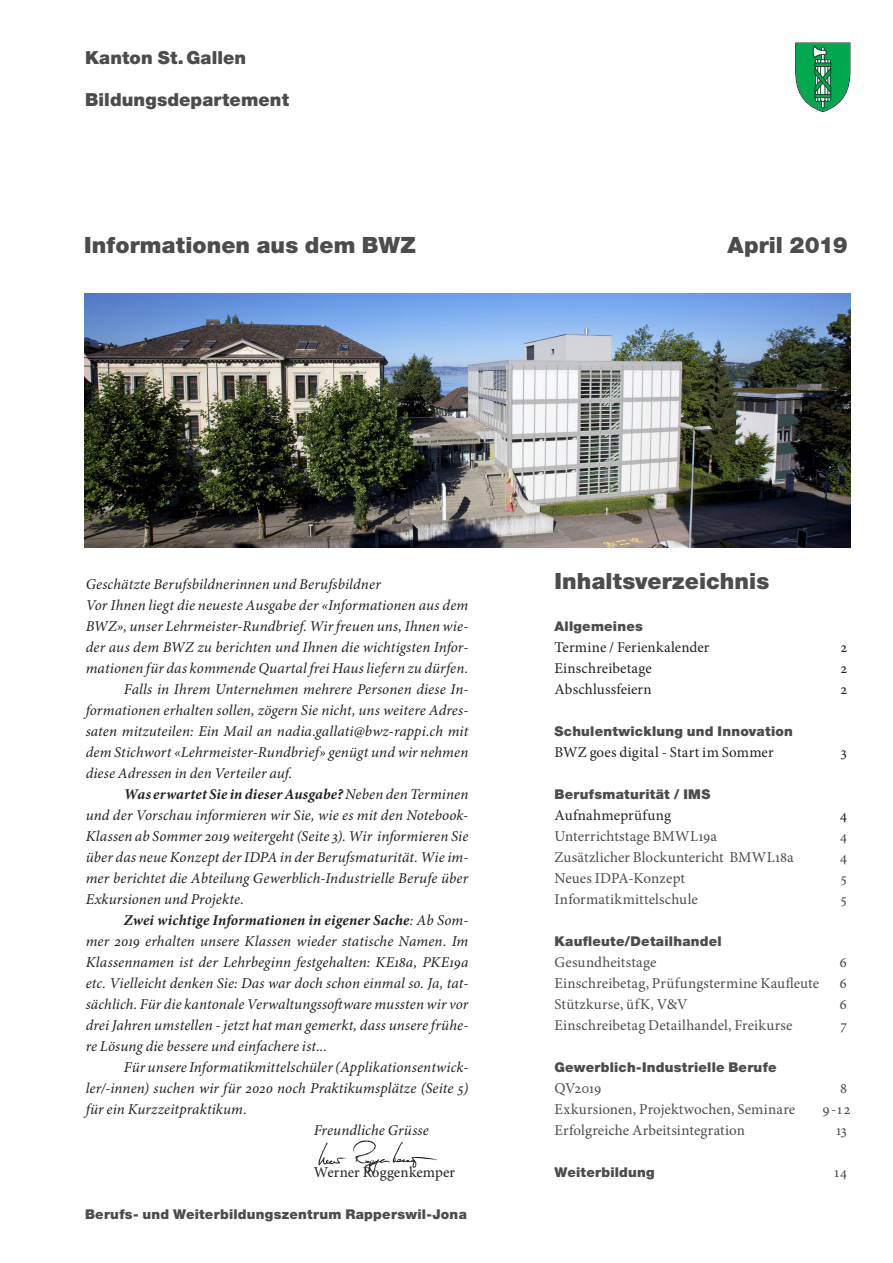
<style>
.page{position:relative;width:893px;height:1263px;background:#fff}
.page>*{position:absolute;margin:0;border:0;box-sizing:border-box;transform-origin:0 0}
.Titel_1{font:900 22.5px "Helvetica Neue LT Std";letter-spacing:.005em;color:#4b4c4d}
.Titel_1-2{font:900 18px "Helvetica Neue LT Std";letter-spacing:.005em;color:#4b4c4d}
.Editorial_2{font:italic 15px/21px "Minion Pro";letter-spacing:.01em;color:#231f20;text-align:justify}
.Lauftext{font:15px "Minion Pro";letter-spacing:.01em;color:#4b4c4d}
.Editorial{font:italic 15px/21px "Minion Pro";letter-spacing:.01em;color:#231f20;text-align:justify}
.Lauftext-2{font:15px "Minion Pro";letter-spacing:.01em;color:#231f20}
.Lauftext-3{font:italic 15px "Minion Pro";letter-spacing:.01em;color:#231f20}
.Lauftext2{font:15px "Minion Pro";letter-spacing:.005em;color:#231f20}
.Lauftext-4{font:900 13.5px "Helvetica Neue LT Std";letter-spacing:.02em;color:#4b4c4d}
.Inhalts-titel{font:900 13.5px "Helvetica Neue LT Std";letter-spacing:.02em;color:#4b4c4d}
.Titel_2{font:900 13.5px "Helvetica Neue LT Std";letter-spacing:.02em;color:#4b4c4d}
.s1{font-weight:700}
</style>
<div class="page">
<svg style="left:795px;top:43px;width:55px;height:69px"></svg>
<img style="left:85px;top:294px;width:766px;height:254px">
<img style="left:318px;top:1140px;width:120px;height:34px">
<p class="Titel_1-2" style="left:85px;top:46px;width:163px">Kanton St.Gallen</p>
<p class="Titel_1-2" style="left:85px;top:88px;width:205px">Bildungsdepartement</p>
<p class="Titel_1" style="left:84px;top:231px;width:333px">Informationen aus dem BWZ</p>
<p class="Titel_1" style="left:727px;top:231px;width:122px">April 2019</p>
<p class="Lauftext-3" style="left:86px;top:575px;width:297px">Geschätzte Berufsbildnerinnen und Berufsbildner</p>
<p class="Editorial" style="left:86px;top:595px;width:384px">Vor Ihnen liegt die neueste Ausgabe der «Informationen aus dem BWZ», unser Lehrmeister-Rundbrief. Wir freuen uns, Ihnen wie&shy;der aus dem BWZ zu berichten und Ihnen die wichtigsten Infor&shy;mationen für das kommende Quartal frei Haus liefern zu dürfen.</p>
<p class="Editorial_2" style="left:86px;top:679px;width:384px;text-indent:38px">Falls in Ihrem Unternehmen mehrere Personen diese In&shy;formationen erhalten sollen, zögern Sie nicht, uns weitere Adres&shy;saten mitzuteilen: Ein Mail an nadia.gallati@bwz-rappi.ch mit dem Stichwort «Lehrmeister-Rundbrief» genügt und wir nehmen diese Adressen in den Verteiler auf.</p>
<p class="Editorial_2" style="left:86px;top:784px;width:384px;text-indent:38px"><span class="s1">Was erwartet Sie in dieser Ausgabe?</span> Neben den Terminen und der Vorschau informieren wir Sie, wie es mit den Notebook-Klassen ab Sommer 2019 weitergeht (Seite 3). Wir informieren Sie über das neue Konzept der IDPA in der Berufsmaturität. Wie im&shy;mer berichtet die Abteilung Gewerblich-Industrielle Berufe über Exkursionen und Projekte.</p>
<p class="Editorial_2" style="left:86px;top:910px;width:384px;text-indent:38px"><span class="s1">Zwei wichtige Informationen in eigener Sache</span>: Ab Som&shy;mer 2019 erhalten unsere Klassen wieder statische Namen. Im Klassennamen ist der Lehrbeginn festgehalten: KE18a, PKE19a etc. Vielleicht denken Sie: Das war doch schon einmal so. Ja, tat&shy;sächlich. Für die kantonale Verwaltungssoftware mussten wir vor drei Jahren umstellen - jetzt hat man gemerkt, dass unsere frühe&shy;re Lösung die bessere und einfachere ist...</p>
<p class="Editorial_2" style="left:86px;top:1057px;width:384px;text-indent:38px">Für unsere Informatikmittelschüler (Applikationsentwick&shy;ler/-innen) suchen wir für 2020 noch Praktikumsplätze (Seite 5) für ein Kurzzeitpraktikum.</p>
<p class="Editorial_2" style="left:314px;top:1120px;width:117px">Freundliche Grüsse</p>
<p class="Lauftext2" style="left:314px;top:1162px;width:143px">Werner Roggenkemper</p>
<p class="Titel_2" style="left:85px;top:1206px;width:383px">Berufs- und Weiterbildungszentrum Rapperswil-Jona</p>
<p class="Titel_1" style="left:554px;top:567px;width:216px">Inhaltsverzeichnis</p>
<p class="Inhalts-titel" style="left:554px;top:618px;width:90px">Allgemeines</p>
<p class="Lauftext-2" style="left:554px;top:637px;width:157px">Termine / Ferienkalender</p>
<p class="Lauftext-2" style="left:840px;top:637px;width:8px">2</p>
<p class="Lauftext-2" style="left:554px;top:658px;width:99px">Einschreibetage</p>
<p class="Lauftext-2" style="left:840px;top:658px;width:8px">2</p>
<p class="Lauftext-2" style="left:554px;top:679px;width:99px">Abschlussfeiern</p>
<p class="Lauftext-2" style="left:840px;top:679px;width:8px">2</p>
<p class="Inhalts-titel" style="left:554px;top:723px;width:240px">Schulentwicklung und Innovation</p>
<p class="Lauftext-2" style="left:554px;top:742px;width:221px">BWZ goes digital - Start im Sommer</p>
<p class="Lauftext-2" style="left:841px;top:742px;width:8px">3</p>
<p class="Inhalts-titel" style="left:554px;top:786px;width:157px">Berufsmaturität / IMS</p>
<p class="Lauftext-2" style="left:554px;top:805px;width:118px">Aufnahmeprüfung</p>
<p class="Lauftext-2" style="left:840px;top:805px;width:9px">4</p>
<p class="Lauftext" style="left:554px;top:826px;width:164px">Unterrichtstage BMWL19a</p>
<p class="Lauftext" style="left:840px;top:826px;width:9px">4</p>
<p class="Lauftext" style="left:554px;top:847px;width:241px">Zusätzlicher Blockuntericht BMWL18a</p>
<p class="Lauftext" style="left:840px;top:847px;width:9px">4</p>
<p class="Lauftext" style="left:554px;top:868px;width:132px">Neues IDPA-Konzept</p>
<p class="Lauftext" style="left:841px;top:868px;width:8px">5</p>
<p class="Lauftext" style="left:554px;top:889px;width:145px">Informatikmittelschule</p>
<p class="Lauftext" style="left:841px;top:889px;width:8px">5</p>
<p class="Lauftext-4" style="left:554px;top:933px;width:169px">Kaufleute/Detailhandel</p>
<p class="Lauftext" style="left:554px;top:952px;width:103px">Gesundheitstage</p>
<p class="Lauftext" style="left:839px;top:952px;width:9px">6</p>
<p class="Lauftext" style="left:554px;top:973px;width:266px">Einschreibetag, Prüfungstermine Kaufleute</p>
<p class="Lauftext" style="left:839px;top:973px;width:9px">6</p>
<p class="Lauftext" style="left:554px;top:994px;width:135px">Stützkurse, üfK, V&amp;V</p>
<p class="Lauftext" style="left:839px;top:994px;width:9px">6</p>
<p class="Lauftext" style="left:554px;top:1015px;width:239px">Einschreibetag Detailhandel, Freikurse</p>
<p class="Lauftext" style="left:840px;top:1015px;width:8px">7</p>
<p class="Lauftext-4" style="left:554px;top:1059px;width:224px">Gewerblich-Industrielle Berufe</p>
<p class="Lauftext" style="left:554px;top:1078px;width:48px">QV2019</p>
<p class="Lauftext" style="left:840px;top:1078px;width:8px">8</p>
<p class="Lauftext" style="left:554px;top:1099px;width:242px">Exkursionen, Projektwochen, Seminare</p>
<p class="Lauftext" style="left:823px;top:1099px;width:29px">9-12</p>
<p class="Lauftext" style="left:554px;top:1120px;width:192px">Erfolgreiche Arbeitsintegration</p>
<p class="Lauftext" style="left:836px;top:1120px;width:12px">13</p>
<p class="Lauftext-4" style="left:554px;top:1164px;width:102px">Weiterbildung</p>
<p class="Lauftext" style="left:834px;top:1162px;width:14px">14</p>
</div>
